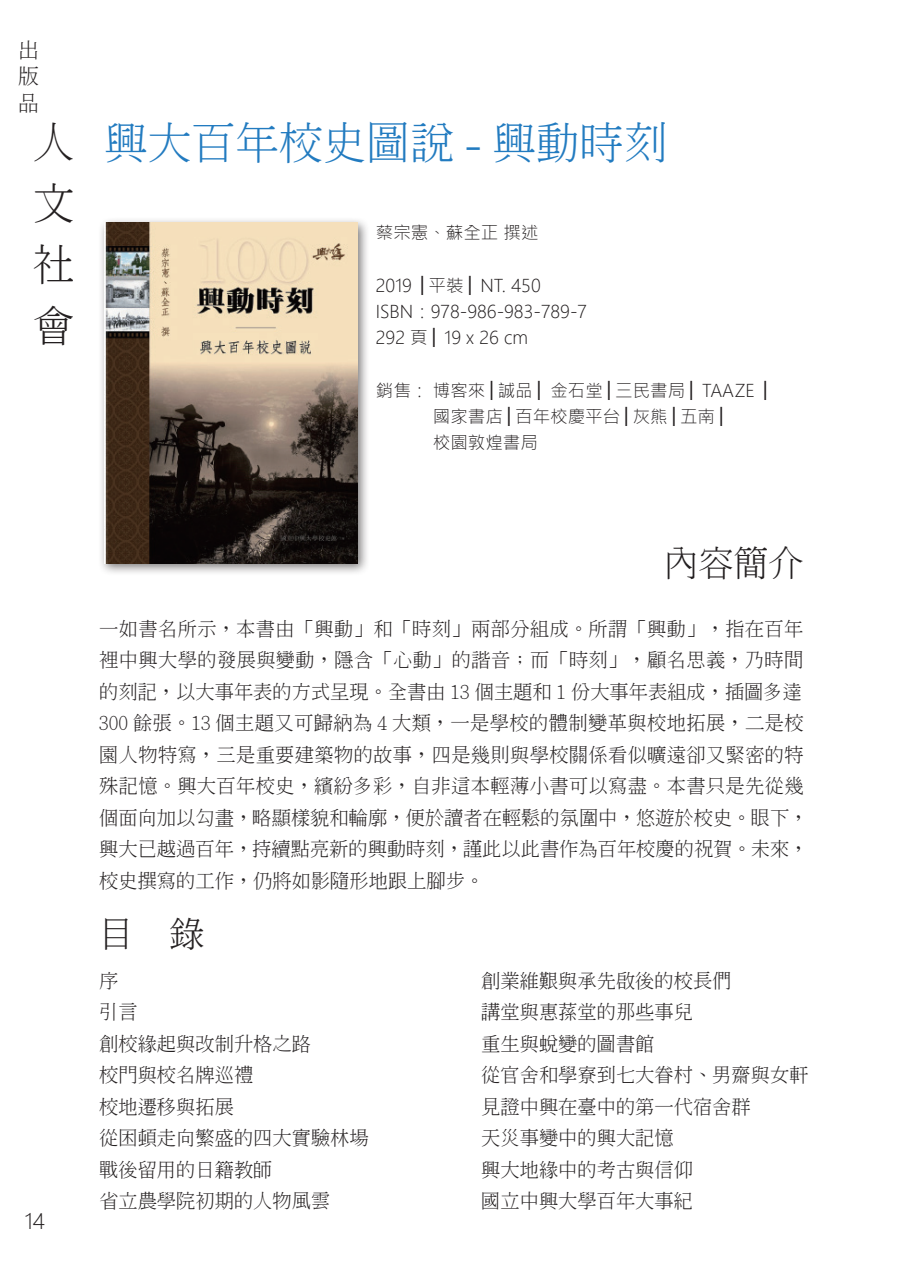
<style>
.page{position:relative;width:903px;height:1275px;background:#fff}
.page>*{position:absolute;margin:0;border:0;box-sizing:border-box;transform-origin:0 0}
.t1{font:300 43.75px "Adobe Ming Std";color:#227bc0}
.t2{font:300 42px/60.9px "Adobe Ming Std";color:#231f20;text-align:justify}
.t3{font:300 35px "Adobe Ming Std";color:#231f20}
.t4{font:300 21px/26.2px "Adobe Ming Std";color:#231f20;text-align:justify}
.t5{font:300 21px "Microsoft Jheng Hei";color:#231f20}
.t6{font:300 19.25px/31.5px "Adobe Ming Std";letter-spacing:.02em;color:#231f20}
.t7{font:300 19.25px/31.5px "Adobe Ming Std";color:#231f20}
.t8{font:300 17.5px/26.2px "Microsoft Jheng Hei";color:#231f20}
</style>
<div class="page">
<div style="left:98px;top:216px;width:272px;height:360px;background:#231f20;opacity:.6"></div>
<img style="left:104px;top:223px;width:253px;height:340px">
<p class="t4" style="left:18px;top:37px;width:22px">出版品</p>
<h2 class="t2" style="left:33px;top:111px;width:42px">人文社會</h2>
<h1 class="t1" style="left:104px;top:119px;width:565px">興大百年校史圖說 - 興動時刻</h1>
<p class="t8" style="left:376px;top:220px;width:164px">蔡宗憲、蘇全正 撰述</p>
<p class="t8" style="left:376px;top:272px;width:213px">2019 │平裝│ NT. 450<br>ISBN：978-986-983-789-7<br>292 頁│ 19 x 26 cm</p>
<p class="t8" style="left:433px;top:377px;width:340px;text-indent:-57px">銷售：博客來│誠品│ 金石堂│三民書局│ TAAZE │國家書店│百年校慶平台│灰熊│五南│<br>校園敦煌書局</p>
<h3 class="t3" style="left:664px;top:543px;width:141px">內容簡介</h3>
<p class="t6" style="left:99px;top:612px;width:711px">一如書名所示，本書由「興動」和「時刻」兩部分組成。所謂「興動」，指在百年裡中興大學的發展與變動，隱含「心動」的諧音；而「時刻」，顧名思義，乃時間的刻記，以大事年表的方式呈現。全書由 13 個主題和 1 份大事年表組成，插圖多達300 餘張。13 個主題又可歸納為 4 大類，一是學校的體制變革與校地拓展，二是校園人物特寫，三是重要建築物的故事，四是幾則與學校關係看似曠遠卻又緊密的特殊記憶。興大百年校史，繽紛多彩，自非這本輕薄小書可以寫盡。本書只是先從幾個面向加以勾畫，略顯樣貌和輪廓，便於讀者在輕鬆的氛圍中，悠遊於校史。眼下，興大已越過百年，持續點亮新的興動時刻，謹此以此書作為百年校慶的祝賀。未來，校史撰寫的工作，仍將如影隨形地跟上腳步。</p>
<h3 class="t3" style="left:99px;top:915px;width:107px">目 錄</h3>
<p class="t5" style="left:25px;top:1208px;width:22px">14</p>
<p class="t7" style="left:99px;top:964px;width:271px">序<br>引言<br>創校緣起與改制升格之路<br>校門與校名牌巡禮<br>校地遷移與拓展<br>從困頓走向繁盛的四大實驗林場戰後留用的日籍教師<br>省立農學院初期的人物風雲</p>
<p class="t7" style="left:481px;top:964px;width:329px">創業維艱與承先啟後的校長們<br>講堂與惠蓀堂的那些事兒<br>重生與蛻變的圖書館<br>從官舍和學寮到七大眷村、男齋與女軒見證中興在臺中的第一代宿舍群<br>天災事變中的興大記憶<br>興大地緣中的考古與信仰<br>國立中興大學百年大事紀</p>
</div>
